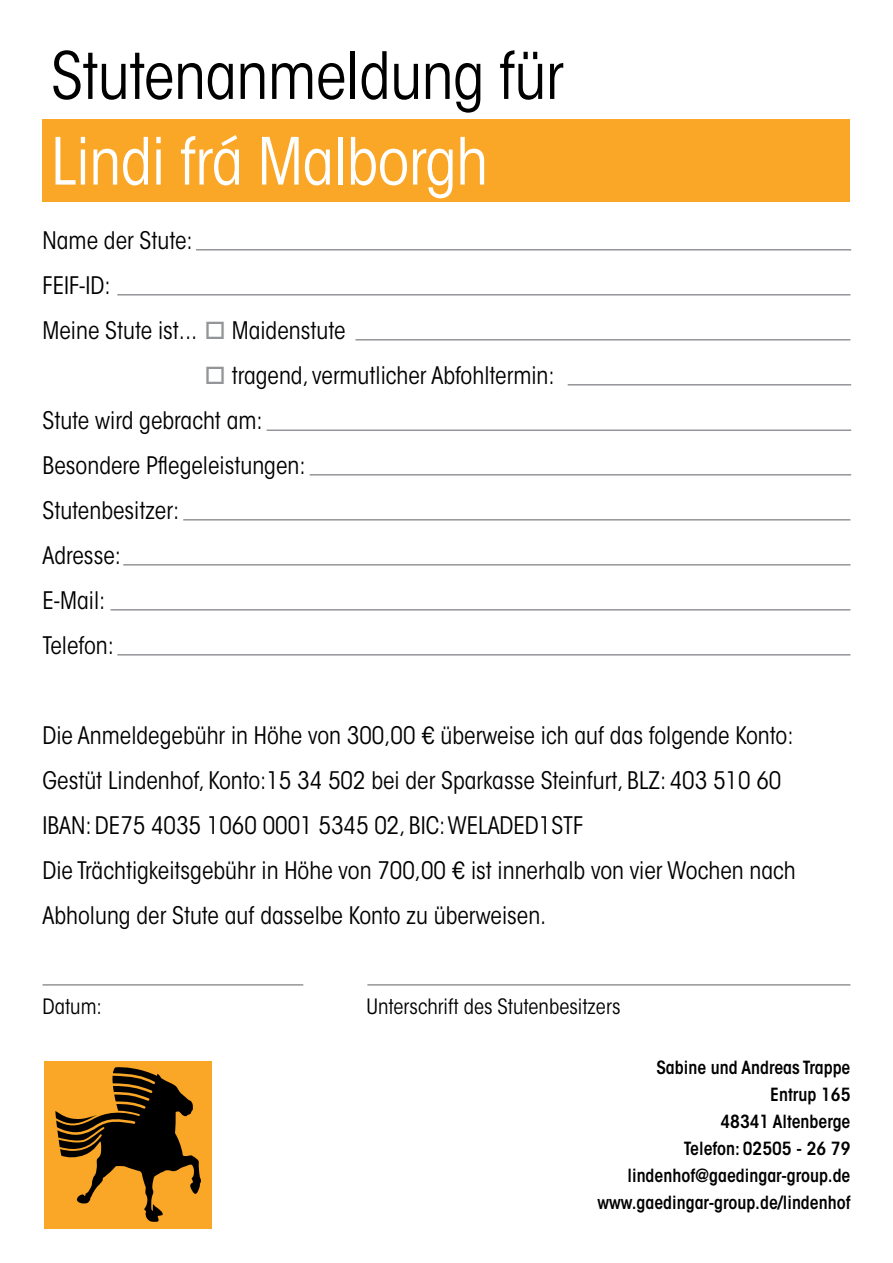
<style>
.page{position:relative;width:893px;height:1263px;background:#fff}
.page>*{position:absolute;margin:0;border:0;box-sizing:border-box;transform-origin:0 0}
.t1{font:condensed 64.5px "ITC Avant Garde Std";letter-spacing:-.01em;color:#000}
.t2{font:condensed 64.5px "ITC Avant Garde Std";letter-spacing:-.01em;color:#fff}
.t3{font:condensed 24px/45px "ITC Avant Garde Std";color:#000}
.t4{font:condensed 21px "ITC Avant Garde Std";color:#000}
.t5{font:600 condensed 18px "ITC Avant Garde Std";color:#000}
.s1{color:#939598}
</style>
<div class="page">
<div style="left:44px;top:1061px;width:168px;height:168px;background:#faa627"></div>
<svg style="left:55px;top:1067px;width:146px;height:155px"></svg>
<div style="left:43px;top:120px;width:807px;height:82px;background:#faa627"></div>
<hr style="left:196px;top:249px;width:655px;height:2px;background:#939598">
<hr style="left:117px;top:294px;width:733px;height:2px;background:#939598">
<hr style="left:355px;top:339px;width:495px;height:2px;background:#939598">
<hr style="left:568px;top:384px;width:283px;height:2px;background:#939598">
<hr style="left:267px;top:429px;width:584px;height:2px;background:#939598">
<hr style="left:310px;top:474px;width:541px;height:2px;background:#939598">
<hr style="left:183px;top:519px;width:667px;height:2px;background:#939598">
<hr style="left:123px;top:564px;width:727px;height:2px;background:#939598">
<hr style="left:111px;top:609px;width:739px;height:2px;background:#939598">
<hr style="left:117px;top:654px;width:733px;height:2px;background:#939598">
<hr style="left:43px;top:984px;width:260px;height:2px;background:#939598">
<hr style="left:367px;top:984px;width:483px;height:2px;background:#939598">
<p class="t1" style="left:51px;top:37px;width:514px">Stutenanmeldung für</p>
<p class="t2" style="left:51px;top:122px;width:439px">Lindi frá Malborgh</p>
<p class="t3" style="left:43px;top:218px;width:152px">Name der Stute:</p>
<p class="t3" style="left:43px;top:263px;width:70px">FEIF-ID:</p>
<p class="t3" style="left:43px;top:308px;width:304px">Meine Stute ist... <span class="s1">□</span> Maidenstute</p>
<p class="t3" style="left:205px;top:353px;width:352px"><span class="s1">□</span> tragend, vermutlicher Abfohltermin:</p>
<p class="t3" style="left:43px;top:398px;width:222px">Stute wird gebracht am:</p>
<p class="t3" style="left:43px;top:443px;width:265px">Besondere Pflegeleistungen:</p>
<p class="t3" style="left:43px;top:488px;width:138px">Stutenbesitzer:</p>
<p class="t3" style="left:43px;top:533px;width:80px">Adresse:</p>
<p class="t3" style="left:43px;top:578px;width:64px">E-Mail:</p>
<p class="t3" style="left:43px;top:623px;width:73px">Telefon:</p>
<p class="t3" style="left:43px;top:713px;width:753px">Die Anmeldegebühr in Höhe von 300,00 € überweise ich auf das folgende Konto:</p>
<p class="t3" style="left:43px;top:758px;width:740px">Gestüt Lindenhof, Konto:15 34 502 bei der Sparkasse Steinfurt, BLZ: 403 510 60</p>
<p class="t3" style="left:43px;top:803px;width:542px">IBAN: DE75 4035 1060 0001 5345 02, BIC: WELADED1STF</p>
<p class="t3" style="left:43px;top:848px;width:755px">Die Trächtigkeitsgebühr in Höhe von 700,00 € ist innerhalb von vier Wochen nach<br>Abholung der Stute auf dasselbe Konto zu überweisen.</p>
<p class="t4" style="left:43px;top:994px;width:61px">Datum:</p>
<p class="t4" style="left:366px;top:994px;width:255px">Unterschrift des Stutenbesitzers</p>
<p class="t5" style="left:656px;top:1057px;width:196px">Sabine und Andreas Trappe</p>
<p class="t5" style="left:770px;top:1084px;width:82px">Entrup 165</p>
<p class="t5" style="left:720px;top:1111px;width:131px">48341 Altenberge</p>
<p class="t5" style="left:684px;top:1138px;width:168px">Telefon: 02505 - 26 79</p>
<p class="t5" style="left:627px;top:1165px;width:224px">lindenhof@gaedingar-group.de</p>
<p class="t5" style="left:597px;top:1192px;width:254px">www.gaedingar-group.de/lindenhof</p>
</div>
